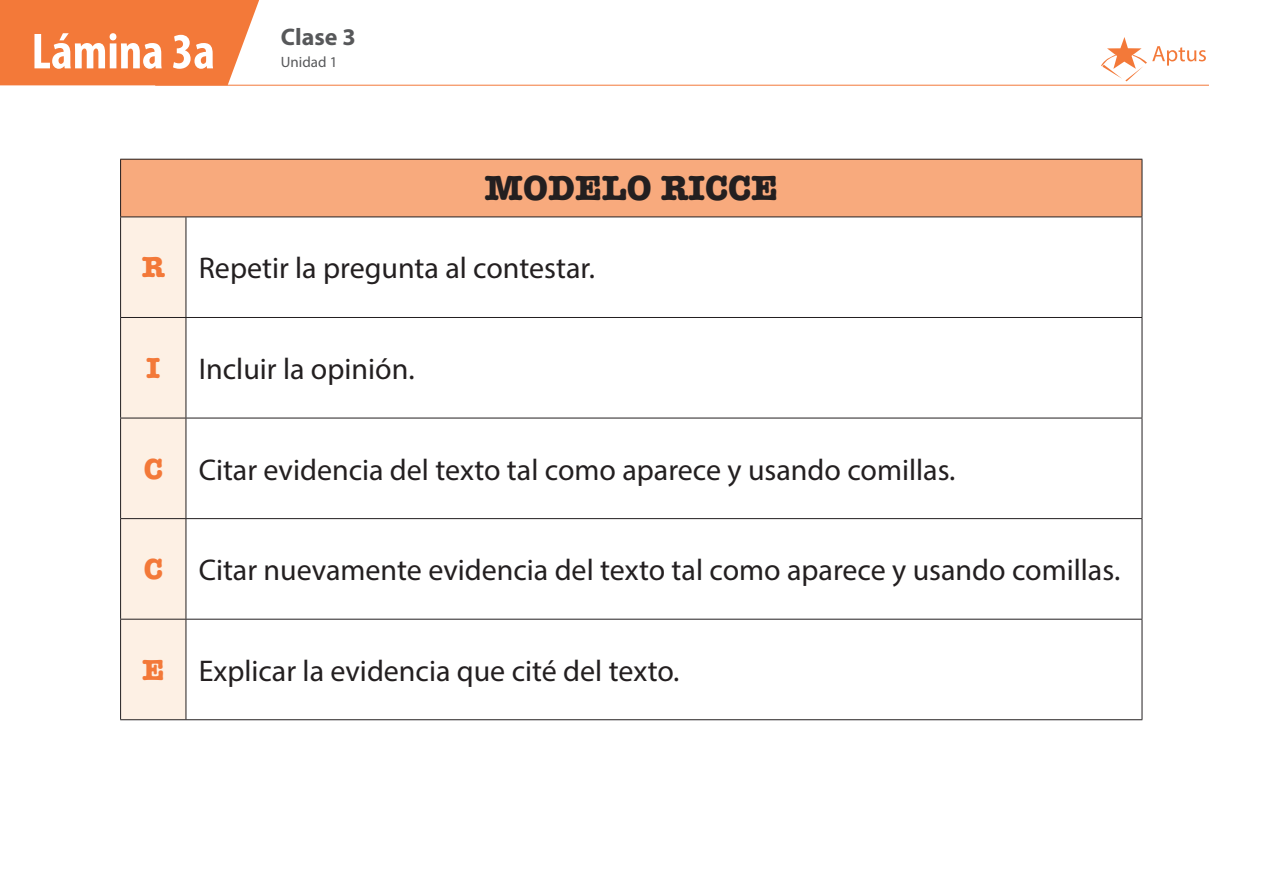
<style>
.page{position:relative;width:1263px;height:893px;background:#fff}
.page>*{position:absolute;margin:0;border:0;box-sizing:border-box;transform-origin:0 0}
.t1{font:700 condensed 51px "Myriad Pro";color:#fff}
.t2{font:700 36px "American Typewriter";color:#231f20}
.t3{font:30px "Myriad Pro";color:#231f20}
.t4{font:700 30px "American Typewriter";color:#f37939}
.t5{font:700 24px "Myriad Pro";color:#57585a}
.t6{font:15px "Myriad Pro";color:#57585a}
.s1{font-family:"American Typewriter";font-weight:700;color:#f37939}
</style>
<div class="page">
<hr style="left:155px;top:85px;width:1054px;height:1px;background:#f37939">
<svg style="left:1101px;top:37px;width:105px;height:44px"></svg>
<div style="left:0;top:0;width:259px;height:85px;background:#f37939"></div>
<div style="left:121px;top:159px;width:1021px;height:58px;background:#f8aa7d"></div>
<div style="left:121px;top:218px;width:65px;height:501px;background:#fdf0e4"></div>
<svg style="left:187px;top:218px;width:955px;height:501px"></svg>
<hr style="left:120px;top:159px;width:66px;height:1px;background:#231f20">
<hr style="left:120px;top:160px;width:1px;height:57px;background:#231f20">
<hr style="left:186px;top:159px;width:956px;height:1px;background:#231f20">
<hr style="left:1142px;top:160px;width:1px;height:57px;background:#231f20">
<hr style="left:120px;top:217px;width:66px;height:1px;background:#231f20">
<hr style="left:120px;top:217px;width:1px;height:100px;background:#231f20">
<hr style="left:186px;top:217px;width:956px;height:1px;background:#231f20">
<hr style="left:186px;top:217px;width:1px;height:100px;background:#231f20">
<hr style="left:1142px;top:217px;width:1px;height:100px;background:#231f20">
<hr style="left:120px;top:317px;width:66px;height:1px;background:#231f20">
<hr style="left:120px;top:318px;width:1px;height:100px;background:#231f20">
<hr style="left:186px;top:317px;width:956px;height:1px;background:#231f20">
<hr style="left:186px;top:318px;width:1px;height:100px;background:#231f20">
<hr style="left:1142px;top:318px;width:1px;height:100px;background:#231f20">
<hr style="left:120px;top:418px;width:66px;height:1px;background:#231f20">
<hr style="left:120px;top:418px;width:1px;height:100px;background:#231f20">
<hr style="left:186px;top:418px;width:956px;height:1px;background:#231f20">
<hr style="left:186px;top:418px;width:1px;height:100px;background:#231f20">
<hr style="left:1142px;top:418px;width:1px;height:100px;background:#231f20">
<hr style="left:120px;top:518px;width:66px;height:1px;background:#231f20">
<hr style="left:120px;top:519px;width:1px;height:100px;background:#231f20">
<hr style="left:186px;top:518px;width:956px;height:1px;background:#231f20">
<hr style="left:186px;top:519px;width:1px;height:100px;background:#231f20">
<hr style="left:1142px;top:519px;width:1px;height:100px;background:#231f20">
<hr style="left:120px;top:619px;width:66px;height:1px;background:#231f20">
<hr style="left:120px;top:620px;width:1px;height:99px;background:#231f20">
<hr style="left:186px;top:619px;width:956px;height:1px;background:#231f20">
<hr style="left:186px;top:620px;width:1px;height:99px;background:#231f20">
<hr style="left:1142px;top:620px;width:1px;height:99px;background:#231f20">
<hr style="left:120px;top:719px;width:66px;height:1px;background:#231f20">
<hr style="left:186px;top:719px;width:956px;height:1px;background:#231f20">
<h1 class="t1" style="left:32px;top:20px;width:185px">Lámina 3a</h1>
<p class="t5" style="left:281px;top:22px;width:76px">Clase 3</p>
<p class="t6" style="left:281px;top:53px;width:58px">Unidad 1</p>
<p class="t2" style="left:485px;top:157px;width:295px">MODELO RICCE</p>
<p class="t3" style="left:142px;top:250px;width:455px"><span class="s1">R</span> Repetir la pregunta al contestar.</p>
<p class="t4" style="left:146px;top:342px;width:16px">I</p>
<p class="t3" style="left:199px;top:350px;width:217px">Incluir la opinión.</p>
<p class="t3" style="left:144px;top:451px;width:813px"><span class="s1">C</span> Citar evidencia del texto tal como aparece y usando comillas.</p>
<p class="t3" style="left:144px;top:552px;width:978px"><span class="s1">C</span> Citar nuevamente evidencia del texto tal como aparece y usando comillas.</p>
<p class="t3" style="left:142px;top:652px;width:539px"><span class="s1">E</span> Explicar la evidencia que cité del texto.</p>
</div>
